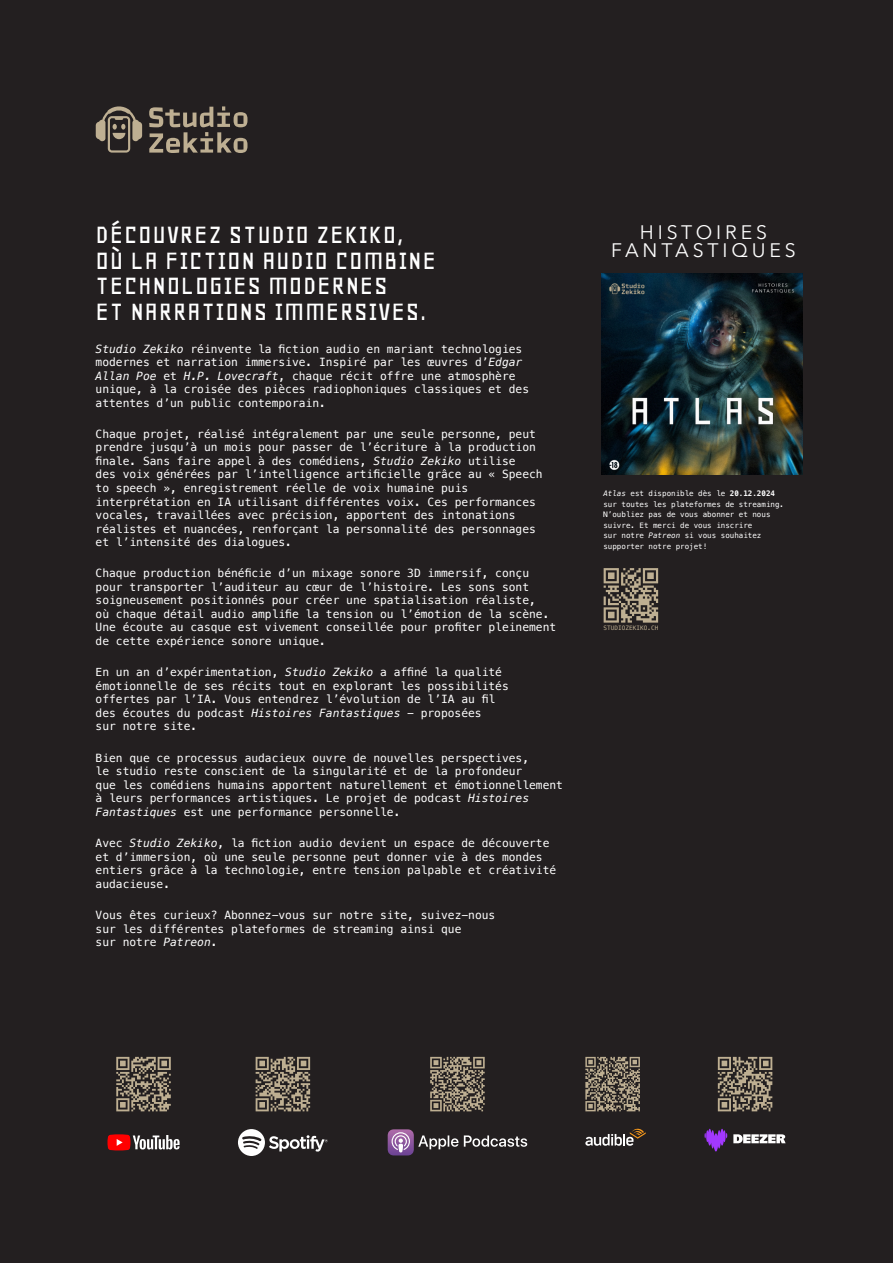
<style>
.page{position:relative;width:893px;height:1263px;background:#231f20}
.page>*{position:absolute;margin:0;border:0;box-sizing:border-box;transform-origin:0 0}
.t1{font:28.95px "Geo";letter-spacing:.02em;color:#fff}
.t2{font:19.5px "Avenir Next";letter-spacing:.2em;color:#fefefe}
.t3{font:11.25px "Menlo";color:#fff}
.t4{font:italic 11.25px "Menlo";color:#fff}
.t5{font:7.5px "Menlo";color:#fff}
.t6{font:italic 7.5px "Menlo";color:#fff}
.t7{font:700 7.5px "Menlo";color:#fff}
.t8{font:6px "Menlo";letter-spacing:.01em;color:#beaf92}
.s1{font-style:italic}
.s2{font-style:normal}
</style>
<div class="page">
<svg style="left:149px;top:106px;width:98px;height:47px"></svg>
<svg style="left:96px;top:106px;width:46px;height:47px"></svg>
<svg style="left:238px;top:1129px;width:90px;height:27px"></svg>
<svg style="left:388px;top:1129px;width:139px;height:26px"></svg>
<svg style="left:585px;top:1129px;width:61px;height:17px"></svg>
<svg style="left:107px;top:1134px;width:73px;height:16px"></svg>
<svg style="left:733px;top:1134px;width:53px;height:9px"></svg>
<svg style="left:704px;top:1129px;width:23px;height:22px"></svg>
<img style="left:601px;top:273px;width:201px;height:201px">
<svg style="left:604px;top:568px;width:54px;height:55px"></svg>
<svg style="left:116px;top:1057px;width:55px;height:54px"></svg>
<svg style="left:256px;top:1057px;width:54px;height:54px"></svg>
<svg style="left:430px;top:1057px;width:55px;height:54px"></svg>
<svg style="left:585px;top:1057px;width:55px;height:54px"></svg>
<svg style="left:718px;top:1057px;width:54px;height:54px"></svg>
<p class="t1" style="left:96px;top:220px;width:309px">DÉCOUVREZ STUDIO ZEKIKO,</p>
<p class="t1" style="left:96px;top:246px;width:342px">OÙ LA FICTION AUDIO COMBINE</p>
<p class="t1" style="left:96px;top:271px;width:294px">TECHNOLOGIES MODERNES</p>
<p class="t1" style="left:96px;top:297px;width:333px">ET NARRATIONS IMMERSIVES.</p>
<p class="t4" style="left:96px;top:344px;width:90px">Studio Zekiko</p>
<p class="t3" style="left:190px;top:344px;width:333px">réinvente la fiction audio en mariant technologies</p>
<p class="t3" style="left:96px;top:357px;width:428px">modernes et narration immersive. Inspiré par les œuvres d’<span class="s1">Edgar</span></p>
<p class="t4" style="left:96px;top:371px;width:35px">Allan</p>
<p class="t4" style="left:136px;top:371px;width:22px">Poe</p>
<p class="t3" style="left:163px;top:371px;width:15px">et</p>
<p class="t3" style="left:184px;top:371px;width:333px"><span class="s1">H.P. Lovecraft</span>, chaque récit offre une atmosphère</p>
<p class="t3" style="left:96px;top:384px;width:435px">unique, à la croisée des pièces radiophoniques classiques et des</p>
<p class="t3" style="left:96px;top:398px;width:232px">attentes d’un public contemporain.</p>
<p class="t3" style="left:96px;top:429px;width:442px">Chaque projet, réalisé intégralement par une seule personne, peut</p>
<p class="t3" style="left:96px;top:443px;width:442px">prendre jusqu’à un mois pour passer de l’écriture à la production</p>
<p class="t3" style="left:96px;top:456px;width:272px">finale. Sans faire appel à des comédiens,</p>
<p class="t4" style="left:373px;top:456px;width:90px">Studio Zekiko</p>
<p class="t3" style="left:468px;top:456px;width:49px">utilise</p>
<p class="t3" style="left:96px;top:470px;width:449px">des voix générées par l’intelligence artificielle grâce au « Speech</p>
<p class="t3" style="left:96px;top:483px;width:374px">to speech », enregistrement réelle de voix humaine puis</p>
<p class="t3" style="left:96px;top:497px;width:442px">interprétation en IA utilisant différentes voix. Ces performances</p>
<p class="t3" style="left:96px;top:510px;width:421px">vocales, travaillées avec précision, apportent des intonations</p>
<p class="t3" style="left:96px;top:524px;width:442px">réalistes et nuancées, renforçant la personnalité des personnages</p>
<p class="t3" style="left:96px;top:537px;width:198px">et l’intensité des dialogues.</p>
<p class="t3" style="left:96px;top:569px;width:435px">Chaque production bénéficie d’un mixage sonore 3D immersif, conçu</p>
<p class="t3" style="left:96px;top:582px;width:435px">pour transporter l’auditeur au cœur de l’histoire. Les sons sont</p>
<p class="t3" style="left:96px;top:596px;width:442px">soigneusement positionnés pour créer une spatialisation réaliste,</p>
<p class="t3" style="left:96px;top:609px;width:455px">où chaque détail audio amplifie la tension ou l’émotion de la scène.</p>
<p class="t3" style="left:96px;top:623px;width:462px">Une écoute au casque est vivement conseillée pour profiter pleinement</p>
<p class="t3" style="left:96px;top:636px;width:232px">de cette expérience sonore unique.</p>
<p class="t3" style="left:96px;top:668px;width:184px">En un an d’expérimentation,</p>
<p class="t4" style="left:285px;top:668px;width:90px">Studio Zekiko</p>
<p class="t3" style="left:380px;top:668px;width:123px">a affiné la qualité</p>
<p class="t3" style="left:96px;top:681px;width:415px">émotionnelle de ses récits tout en explorant les possibilités</p>
<p class="t3" style="left:96px;top:695px;width:401px">offertes par l’IA. Vous entendrez l’évolution de l’IA au fil</p>
<p class="t3" style="left:96px;top:708px;width:151px">des écoutes du podcast</p>
<p class="t4" style="left:251px;top:708px;width:151px">Histoires Fantastiques</p>
<p class="t3" style="left:407px;top:708px;width:76px">- proposées</p>
<p class="t3" style="left:96px;top:722px;width:103px">sur notre site.</p>
<p class="t3" style="left:96px;top:753px;width:435px">Bien que ce processus audacieux ouvre de nouvelles perspectives,</p>
<p class="t3" style="left:96px;top:767px;width:428px">le studio reste conscient de la singularité et de la profondeur</p>
<p class="t3" style="left:96px;top:780px;width:469px">que les comédiens humains apportent naturellement et émotionnellement</p>
<p class="t3" style="left:96px;top:794px;width:367px">à leurs performances artistiques. Le projet de podcast</p>
<p class="t4" style="left:468px;top:794px;width:62px">Histoires</p>
<p class="t4" style="left:96px;top:807px;width:83px">Fantastiques</p>
<p class="t3" style="left:184px;top:807px;width:218px">est une performance personnelle.</p>
<p class="t3" style="left:96px;top:838px;width:29px">Avec</p>
<p class="t3" style="left:129px;top:838px;width:421px"><span class="s1">Studio Zekiko</span>, la fiction audio devient un espace de découverte</p>
<p class="t3" style="left:96px;top:852px;width:449px">et d’immersion, où une seule personne peut donner vie à des mondes</p>
<p class="t3" style="left:96px;top:865px;width:462px">entiers grâce à la technologie, entre tension palpable et créativité</p>
<p class="t3" style="left:96px;top:879px;width:76px">audacieuse.</p>
<p class="t3" style="left:96px;top:910px;width:401px">Vous êtes curieux? Abonnez-vous sur notre site, suivez-nous</p>
<p class="t3" style="left:96px;top:924px;width:367px">sur les différentes plateformes de streaming ainsi que</p>
<p class="t3" style="left:96px;top:937px;width:62px">sur notre</p>
<p class="t4" style="left:163px;top:937px;width:56px">Patreon<span class="s2">.</span></p>
<p class="t2" style="left:640px;top:220px;width:129px">HISTOIRES</p>
<p class="t2" style="left:611px;top:238px;width:186px">FANTASTIQUES</p>
<p class="t6" style="left:603px;top:491px;width:24px">Atlas</p>
<p class="t5" style="left:630px;top:491px;width:96px">est disponible dès le</p>
<p class="t7" style="left:730px;top:491px;width:47px">20.12.2024</p>
<p class="t5" style="left:603px;top:501px;width:182px">sur toutes les plateformes de streaming.</p>
<p class="t5" style="left:603px;top:512px;width:169px">N’oubliez pas de vous abonner et nous</p>
<p class="t5" style="left:603px;top:522px;width:151px">suivre. Et merci de vous inscrire</p>
<p class="t5" style="left:603px;top:533px;width:42px">sur notre</p>
<p class="t6" style="left:649px;top:533px;width:33px">Patreon</p>
<p class="t5" style="left:685px;top:533px;width:78px">si vous souhaitez</p>
<p class="t5" style="left:603px;top:543px;width:105px">supporter notre projet!</p>
<p class="t8" style="left:603px;top:625px;width:57px">STUDIOZEKIKO.CH</p>
</div>
